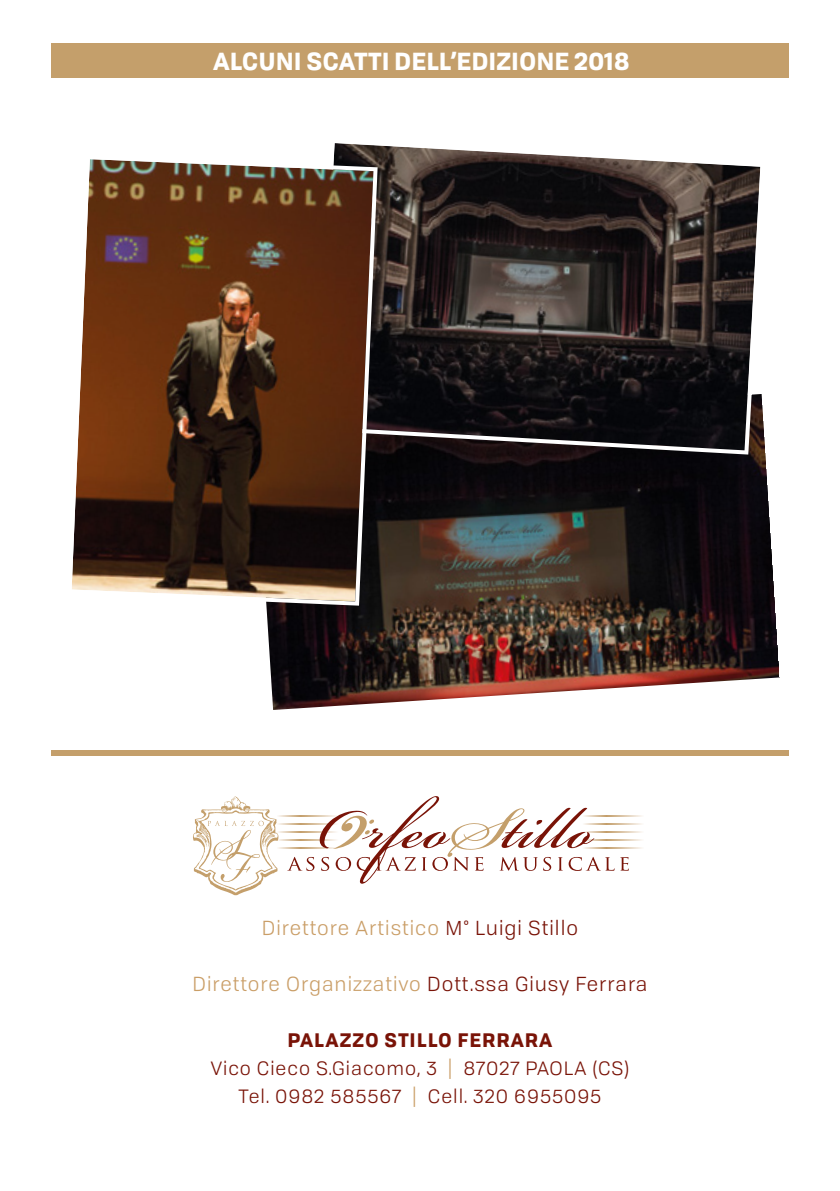
<style>
.page{position:relative;width:840px;height:1191px;background:#fff}
.page>*{position:absolute;margin:0;border:0;box-sizing:border-box;transform-origin:0 0}
.t1{font:700 24px "Tofino";color:#fff}
.t2{font:20px "Tofino";letter-spacing:.05em;color:#ca9e67}
.t3{font:19px/28px "Tofino";letter-spacing:.05em;color:#791307;text-align:center}
.s1{color:#791307}
.s2{font-weight:700}
.s3{font-size:20px;color:#ca9e67}
</style>
<div class="page">
<svg style="left:628px;top:815px;width:14px;height:1px"></svg>
<svg style="left:628px;top:823px;width:14px;height:1px"></svg>
<svg style="left:628px;top:831px;width:14px;height:1px"></svg>
<svg style="left:628px;top:840px;width:14px;height:1px"></svg>
<svg style="left:628px;top:848px;width:14px;height:1px"></svg>
<svg style="left:193px;top:796px;width:85px;height:99px"></svg>
<svg style="left:287px;top:796px;width:341px;height:88px"></svg>
<div style="left:51px;top:44px;width:737px;height:34px;background:#c49f6b"></div>
<div style="left:51px;top:750px;width:737px;height:6px;background:#c49f6b"></div>
<img style="left:266px;top:437px;width:513px;height:273px">
<svg style="left:334px;top:143px;width:430px;height:311px;background:#373130"></svg>
<svg style="left:72px;top:155px;width:305px;height:450px;background:#603e2a"></svg>
<p class="t1" style="left:213px;top:41px;width:418px">ALCUNI SCATTI DELL’EDIZIONE 2018</p>
<p class="t2" style="left:262px;top:913px;width:317px">Direttore Artistico <span class="s1">M° Luigi Stillo</span></p>
<p class="t2" style="left:192px;top:969px;width:456px">Direttore Organizzativo <span class="s1">Dott.ssa Giusy Ferrara</span></p>
<p class="t3" style="left:210px;top:1025px;width:420px"><span class="s2">PALAZZO STILLO FERRARA<br></span>Vico Cieco S.Giacomo, 3 <span class="s3">|</span> 87027 PAOLA (CS)<br>Tel. 0982 585567 <span class="s3">|</span> Cell. 320 6955095</p>
</div>
